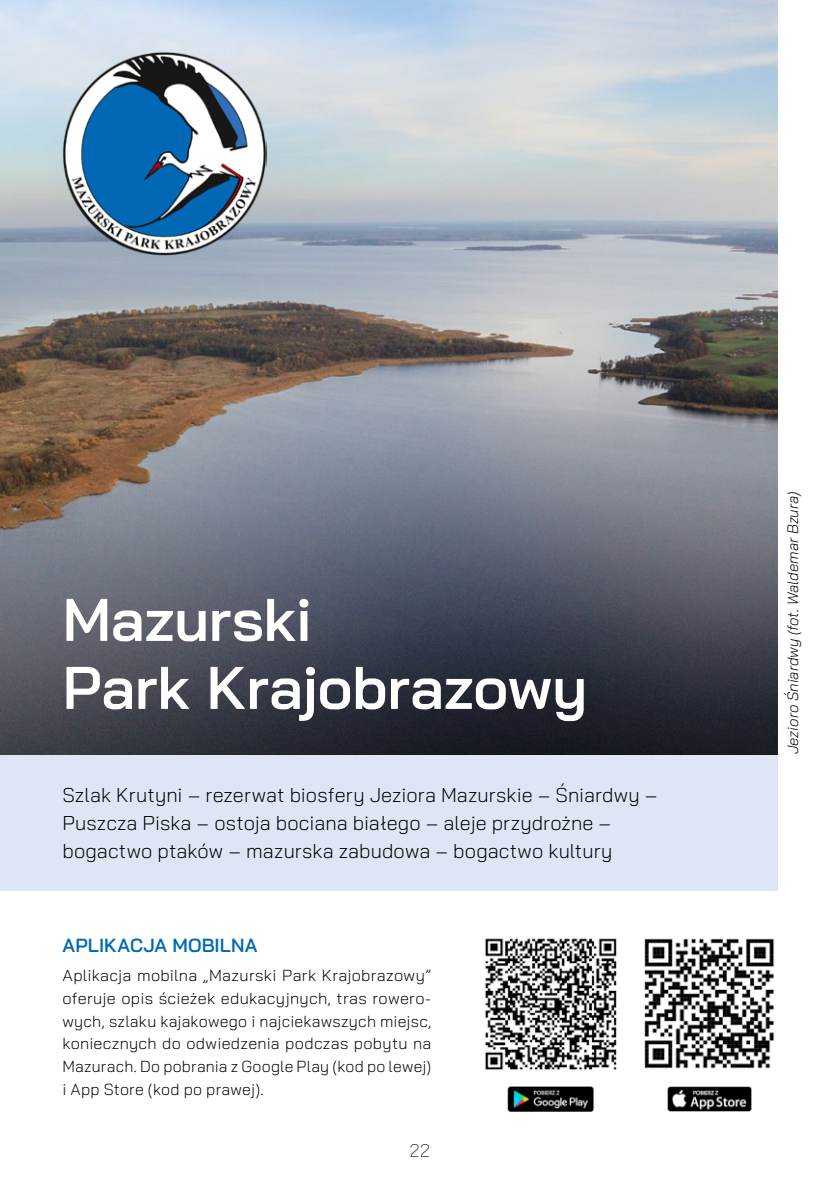
<style>
.page{position:relative;width:840px;height:1191px;background:#fff}
.page>*{position:absolute;margin:0;border:0;box-sizing:border-box;transform-origin:0 0}
.t1{font:600 60px/68px "Bai Jamjuree";letter-spacing:-.005em;color:#fff}
.t2{font:300 20px/28px "Bai Jamjuree";letter-spacing:.005em;color:#000}
.t3{font:600 19px "Bai Jamjuree";letter-spacing:.005em;color:#0069b4}
.t4{font:200 18px "Bai Jamjuree";color:#000}
.t5{font:300 16px/22.6px "Bai Jamjuree";letter-spacing:.015em;color:#000;text-align:justify}
.t6{font:italic 300 15px "Bai Jamjuree";color:#000}
</style>
<div class="page">
<div style="left:0;top:754px;width:777px;height:136px;background:#dee6f6"></div>
<img style="left:0;top:0;width:777px;height:754px">
<img style="left:62px;top:51px;width:204px;height:204px">
<img style="left:485px;top:938px;width:132px;height:132px">
<img style="left:507px;top:1086px;width:86px;height:25px">
<img style="left:667px;top:1086px;width:84px;height:25px">
<img style="left:644px;top:938px;width:131px;height:131px">
<h1 class="t1" style="left:62px;top:586px;width:526px">Mazurski<br>Park Krajobrazowy</h1>
<p class="t2" style="left:62px;top:781px;width:596px">Szlak Krutyni – rezerwat biosfery Jeziora Mazurskie – Śniardwy –<br>Puszcza Piska – ostoja bociana białego – aleje przydrożne – bogactwo ptaków – mazurska zabudowa – bogactwo kultury</p>
<p class="t3" style="left:62px;top:934px;width:196px">APLIKACJA MOBILNA</p>
<p class="t5" style="left:62px;top:964px;width:370px">Aplikacja mobilna „Mazurski Park Krajobrazowy” oferuje opis ścieżek edukacyjnych, tras rowero&shy;wych, szlaku kajakowego i najciekawszych miejsc, koniecznych do odwiedzenia podczas pobytu na Mazurach. Do pobrania z Google Play (kod po lewej) i App Store (kod po prawej).</p>
<p class="t4" style="left:409px;top:1136px;width:22px">22</p>
<p class="t6" style="left:779px;top:754px;width:265px;rotate:-90deg">Jezioro Śniardwy (fot. Waldemar Bzura)</p>
</div>
